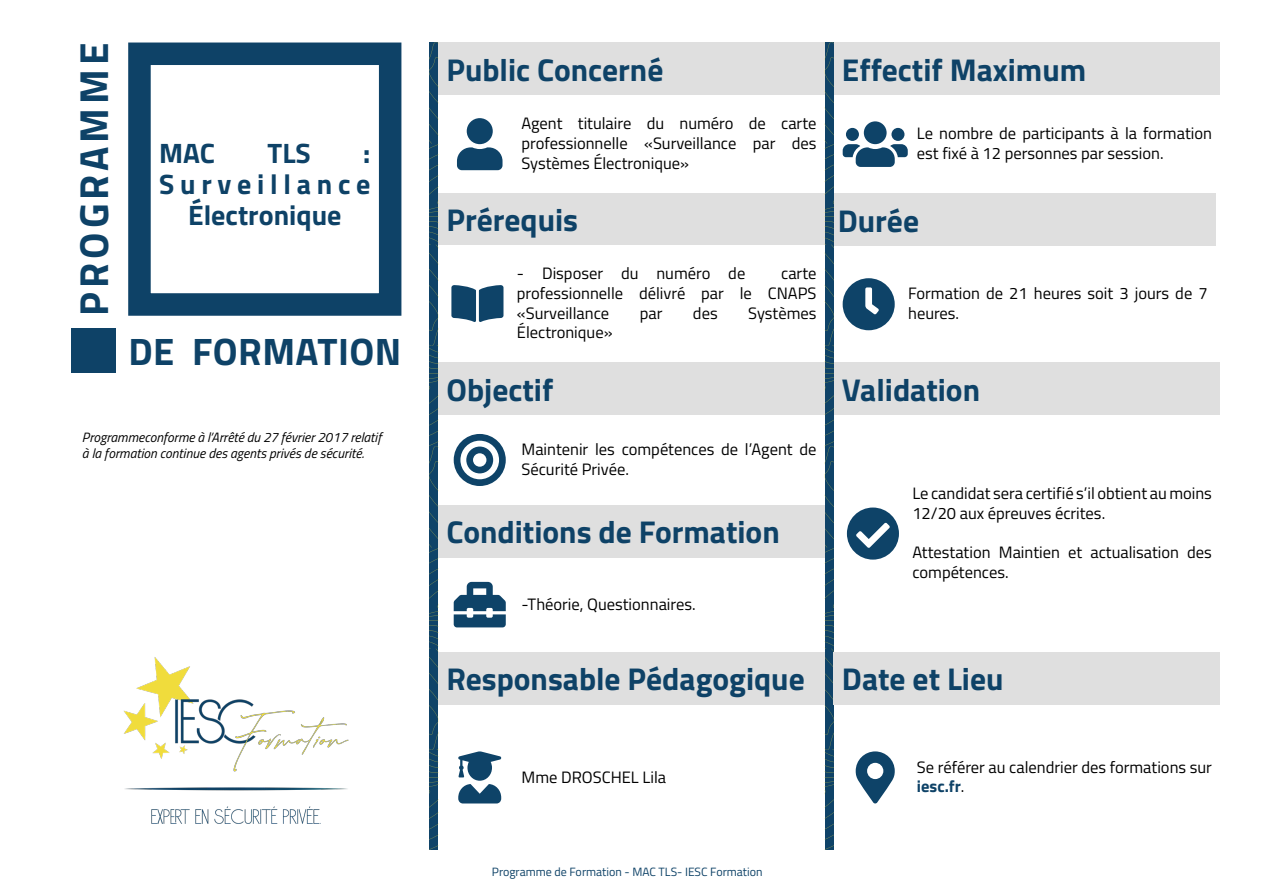
<style>
.page{position:relative;width:1263px;height:893px;background:#fff}
.page>*{position:absolute;margin:0;border:0;box-sizing:border-box;transform-origin:0 0}
.t1{font:700 40.5px "Titillium Web";letter-spacing:.095em;color:#0e4267}
.t2{font:700 38.25px "Titillium Web";letter-spacing:.01em;color:#0e4267}
.t3{font:700 31.5px "Titillium Web";color:#0e4267}
.t4{font:700 28.05px "Titillium Web";color:#0e4267}
.t5{font:700 28.05px "Titillium Web";letter-spacing:.205em;color:#0e4267}
.t6{font:16.5px/19.8px "Titillium Web";color:#000}
.t7{font:italic 13.5px/16.2px "Titillium Web";color:#000}
.t8{font:12px "Titillium Web";color:#0e4267}
.s1{font-weight:700;color:#0e4267}
</style>
<div class="page">
<img style="left:124px;top:657px;width:225px;height:167px">
<div style="left:128px;top:43px;width:273px;height:273px;border:22px solid #0e4267"></div>
<div style="left:71px;top:328px;width:44px;height:45px;background:#0e4267"></div>
<div style="left:829px;top:193px;width:387px;height:53px;background:#dfdfdf"></div>
<div style="left:833px;top:363px;width:387px;height:52px;background:#dfdfdf"></div>
<div style="left:833px;top:43px;width:387px;height:52px;background:#dfdfdf"></div>
<svg style="left:847px;top:507px;width:52px;height:53px"></svg>
<svg style="left:843px;top:278px;width:52px;height:52px"></svg>
<div style="left:438px;top:363px;width:387px;height:52px;background:#dfdfdf"></div>
<svg style="left:454px;top:434px;width:52px;height:52px"></svg>
<div style="left:438px;top:43px;width:387px;height:52px;background:#dfdfdf"></div>
<svg style="left:457px;top:118px;width:45px;height:52px"></svg>
<svg style="left:843px;top:121px;width:65px;height:46px"></svg>
<div style="left:438px;top:193px;width:387px;height:51px;background:#dfdfdf"></div>
<svg style="left:451px;top:285px;width:52px;height:37px;background:#376381"></svg>
<svg style="left:429px;top:43px;width:9px;height:807px;background:#144666"></svg>
<svg style="left:825px;top:43px;width:9px;height:807px;background:#144666"></svg>
<div style="left:833px;top:652px;width:387px;height:52px;background:#dfdfdf"></div>
<svg style="left:856px;top:751px;width:39px;height:52px"></svg>
<div style="left:438px;top:505px;width:387px;height:52px;background:#dfdfdf"></div>
<svg style="left:454px;top:582px;width:52px;height:45px"></svg>
<div style="left:438px;top:652px;width:387px;height:52px;background:#dfdfdf"></div>
<svg style="left:458px;top:751px;width:43px;height:52px"></svg>
<h1 class="t1" style="left:63px;top:316px;width:274px;rotate:-90deg">PROGRAMME</h1>
<h3 class="t4" style="left:159px;top:132px;width:57px">MAC</h3>
<h3 class="t4" style="left:268px;top:132px;width:45px">TLS</h3>
<h3 class="t4" style="left:363px;top:132px;width:9px">:</h3>
<h3 class="t5" style="left:159px;top:163px;width:213px">Surveillance</h3>
<h3 class="t4" style="left:188px;top:193px;width:155px">Électronique</h3>
<h2 class="t2" style="left:128px;top:323px;width:274px">DE FORMATION</h2>
<p class="t7" style="left:82px;top:428px;width:301px">Programmeconforme à l’Arrêté du 27 février 2017 relatif à la formation continue des agents privés de sécurité.</p>
<h3 class="t3" style="left:446px;top:46px;width:218px">Public Concerné</h3>
<p class="t6" style="left:521px;top:113px;width:296px;text-align:justify">Agent titulaire du numéro de carte professionnelle «Surveillance par des Systèmes Électronique»</p>
<h3 class="t3" style="left:446px;top:196px;width:133px">Prérequis</h3>
<p class="t6" style="left:517px;top:262px;width:230px">- Disposer du numéro de</p>
<p class="t6" style="left:517px;top:262px;width:301px;text-align:justify;text-indent:264px">carte professionnelle délivré par le CNAPS «Surveillance</p>
<p class="t6" style="left:640px;top:302px;width:24px">par</p>
<p class="t6" style="left:693px;top:302px;width:26px">des</p>
<p class="t6" style="left:748px;top:302px;width:70px">Systèmes</p>
<p class="t6" style="left:517px;top:322px;width:97px">Électronique»</p>
<h3 class="t3" style="left:446px;top:366px;width:108px">Objectif</h3>
<p class="t6" style="left:521px;top:439px;width:296px">Maintenir les compétences de l’Agent de<br>Sécurité Privée.</p>
<h3 class="t3" style="left:446px;top:508px;width:335px">Conditions de Formation</h3>
<p class="t6" style="left:521px;top:593px;width:176px">-Théorie, Questionnaires.</p>
<h3 class="t3" style="left:446px;top:655px;width:360px">Responsable Pédagogique</h3>
<h3 class="t3" style="left:842px;top:46px;width:246px">Effectif Maximum</h3>
<p class="t6" style="left:917px;top:123px;width:297px">Le nombre de participants à la formation est fixé à 12 personnes par session.</p>
<h3 class="t3" style="left:838px;top:196px;width:83px">Durée</h3>
<p class="t6" style="left:908px;top:283px;width:301px">Formation de 21 heures soit 3 jours de 7 heures.</p>
<h3 class="t3" style="left:842px;top:366px;width:140px">Validation</h3>
<p class="t6" style="left:912px;top:483px;width:301px">Le candidat sera certifié s’il obtient au moins<br>12/20 aux épreuves écrites.</p>
<p class="t6" style="left:912px;top:542px;width:301px">Attestation Maintien et actualisation des compétences.</p>
<h3 class="t3" style="left:842px;top:655px;width:163px">Date et Lieu</h3>
<p class="t6" style="left:521px;top:766px;width:146px">Mme DROSCHEL Lila</p>
<p class="t6" style="left:917px;top:756px;width:296px">Se référer au calendrier des formations sur <span class="s1">iesc.fr</span>.</p>
<p class="t8" style="left:492px;top:863px;width:272px">Programme de Formation - MAC TLS- IESC Formation</p>
</div>
